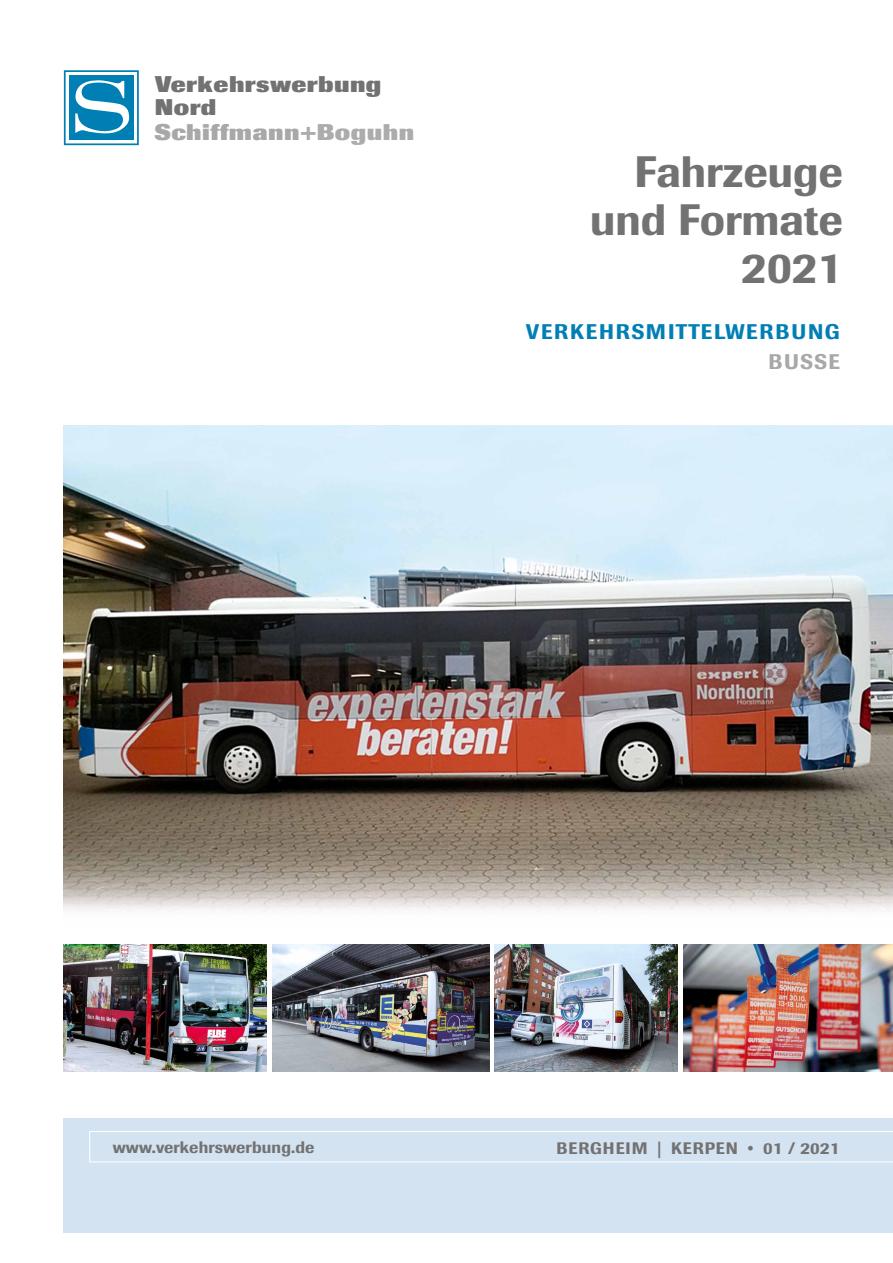
<style>
.page{position:relative;width:893px;height:1263px;background:#fff}
.page>*{position:absolute;margin:0;border:0;box-sizing:border-box;transform-origin:0 0}
.t1{font:500 43.5px/48px "Imago";color:#737272;text-align:right}
.t2{font:800 22.5px/22.5px "Imago";letter-spacing:.02em;color:#737272;scale:1.1 1}
.t3{font:800 22.5px "Imago";letter-spacing:.02em;color:#a8a8a8;scale:1.1 1}
.t4{font:500 21px "Imago";letter-spacing:.08em;color:#007fb5}
.t5{font:500 21px "Imago";color:#a8a8a8}
.t6{font:500 16.5px "Imago";letter-spacing:.06em;color:#737272}
.s1{color:#acacad}
</style>
<div class="page">
<img style="left:64px;top:944px;width:202px;height:128px">
<img style="left:495px;top:944px;width:183px;height:128px">
<img style="left:273px;top:944px;width:216px;height:128px">
<div style="left:64px;top:1118px;width:829px;height:115px;background:#d4e3f1"></div>
<svg style="left:89px;top:1131px;width:804px;height:31px"></svg>
<img style="left:684px;top:944px;width:209px;height:128px">
<img style="left:64px;top:425px;width:829px;height:486px">
<svg style="left:64px;top:70px;width:75px;height:75px"></svg>
<h2 class="t2" style="left:155px;top:73px;width:207px">Verkehrswerbung<br>Nord</h2>
<h2 class="t3" style="left:155px;top:119px;width:237px">Schiffmann<span class="s1">+Boguhn</span></h2>
<h1 class="t1" style="left:590px;top:148px;width:254px">Fahrzeuge und Formate<br>2021</h1>
<p class="t4" style="left:526px;top:319px;width:315px">verkehrsmittelwerbung</p>
<p class="t5" style="left:769px;top:349px;width:73px">Busse</p>
<p class="t6" style="left:113px;top:1137px;width:203px">www.verkehrswerbung.de</p>
<p class="t6" style="left:557px;top:1138px;width:285px">Bergheim | Kerpen • 01 / 2021</p>
</div>
